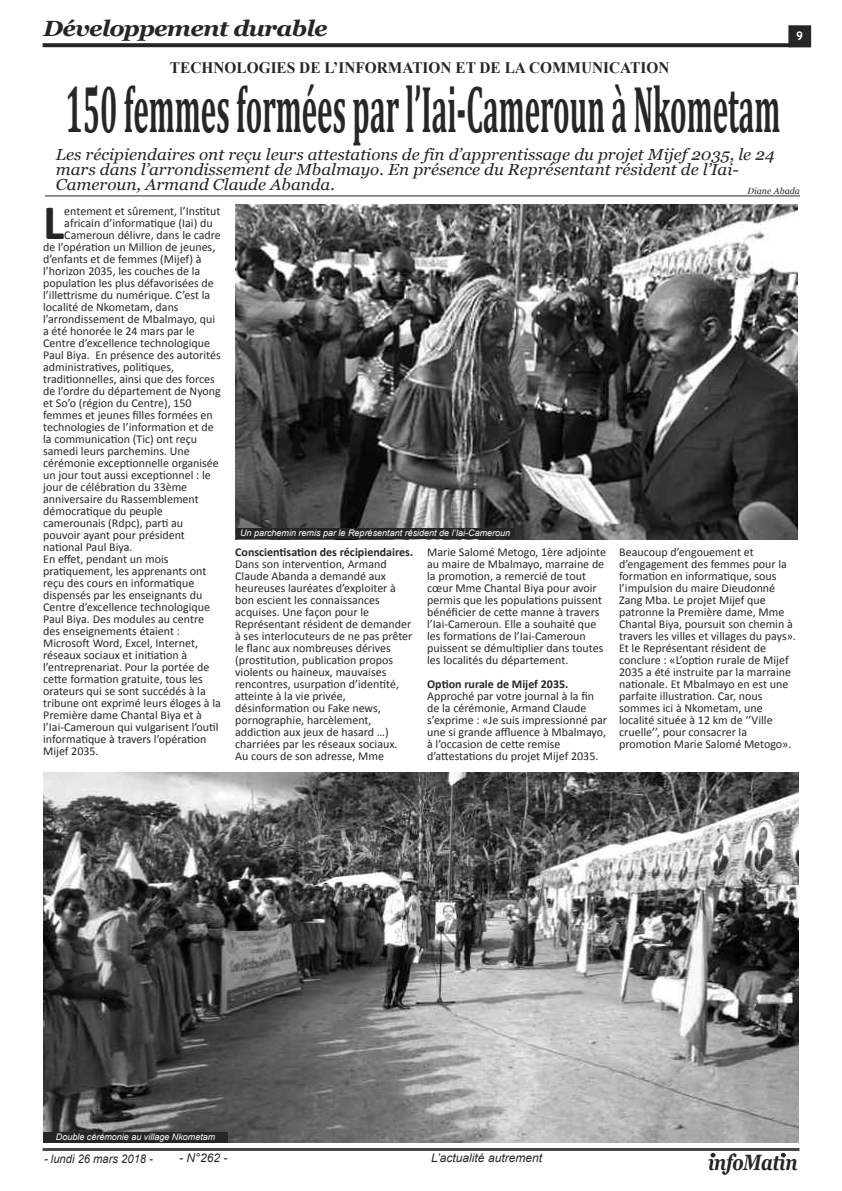
<style>
.page{position:relative;width:842px;height:1191px;background:#fff}
.page>*{position:absolute;margin:0;border:0;box-sizing:border-box;transform-origin:0 0}
.t1{font:700 66.2px "Cambria";color:#272627;scale:.44 1}
.t2{font:700 50px "Calibri";color:#272627}
.t3{font:italic 700 22.1px "Georgia";letter-spacing:-.025em;color:#272627;scale:.8 1}
.t4{font:italic 700 22px "Georgia";letter-spacing:-.035em;color:#272627;scale:1.1 1}
.t5{font:italic 16px/15px "Georgia";color:#272627;scale:1.06 1}
.t6{font:700 16px "Times New Roman";color:#272627;scale:.96 1}
.t7{font:12px/12px "Calibri";color:#272627}
.t8{font:700 12px "Calibri";color:#272627}
.t9{font:italic 12px "Arial";color:#272627}
.t10{font:italic 12px "Arial";color:#272627;scale:.93 1}
.t11{font:700 12px "Trebuchet MS";color:#fff}
.t12{font:italic 9px "Arial";color:#fff}
.t13{font:italic 9px "Georgia";letter-spacing:.015em;color:#272627}
</style>
<div class="page">
<svg style="left:43px;top:43px;width:746px;height:4px;background:#313031"></svg>
<svg style="left:711px;top:1152px;width:4px;height:5px"></svg>
<svg style="left:781px;top:1152px;width:5px;height:5px"></svg>
<div style="left:789px;top:26px;width:21px;height:21px;background:#272627"></div>
<div style="left:789px;top:26px;width:22px;height:21px;border:1px solid #272627"></div>
<hr style="left:43px;top:1148px;width:756px;height:3px;background:#484747">
<img style="left:235px;top:205px;width:562px;height:335px">
<img style="left:43px;top:773px;width:756px;height:369px">
<hr style="left:45px;top:196px;width:755px;height:1px;background:#272627">
<div style="left:44px;top:1132px;width:184px;height:10px;background:#272627"></div>
<div style="left:236px;top:528px;width:278px;height:10px;background:#272627"></div>
<h3 class="t4" style="left:43px;top:16px;width:260px">Développement durable</h3>
<p class="t11" style="left:796px;top:28px;width:9px">9</p>
<h3 class="t6" style="left:170px;top:59px;width:522px">TECHNOLOGIES DE L’INFORMATION ET DE LA COMMUNICATION</h3>
<h1 class="t1" style="left:66px;top:69px;width:1626px">150 femmes formées par l’Iai-Cameroun à Nkometam</h1>
<h3 class="t5" style="left:56px;top:147px;width:679px">Les récipiendaires ont reçu leurs attestations de fin d’apprentissage du projet Mijef 2035, le 24 mars dans l’arrondissement de Mbalmayo. En présence du Représentant résident de l’Iai-<br>Cameroun, Armand Claude Abanda.</h3>
<p class="t13" style="left:747px;top:186px;width:54px">Diane Abada</p>
<h2 class="t2" style="left:43px;top:201px;width:23px">L</h2>
<p class="t7" style="left:64px;top:205px;width:158px">entement et sûrement, l’Institut</p>
<p class="t7" style="left:64px;top:217px;width:150px">africain d’informatique (Iai) du</p>
<p class="t7" style="left:64px;top:229px;width:158px">Cameroun délivre, dans le cadre</p>
<p class="t7" style="left:43px;top:241px;width:174px">de l’opération un Million de jeunes,</p>
<p class="t7" style="left:43px;top:253px;width:160px">d’enfants et de femmes (Mijef) à</p>
<p class="t7" style="left:43px;top:265px;width:159px">l’horizon 2035, les couches de la</p>
<p class="t7" style="left:43px;top:277px;width:172px">population les plus défavorisées de</p>
<p class="t7" style="left:43px;top:289px;width:169px">l’illettrisme du numérique. C’est la</p>
<p class="t7" style="left:43px;top:301px;width:137px">localité de Nkometam, dans</p>
<p class="t7" style="left:43px;top:313px;width:173px">l’arrondissement de Mbalmayo, qui</p>
<p class="t7" style="left:43px;top:325px;width:153px">a été honorée le 24 mars par le</p>
<p class="t7" style="left:43px;top:337px;width:168px">Centre d’excellence technologique</p>
<p class="t7" style="left:43px;top:349px;width:179px">Paul Biya. En présence des autorités</p>
<p class="t7" style="left:43px;top:361px;width:133px">administratives, politiques,</p>
<p class="t7" style="left:43px;top:373px;width:173px">traditionnelles, ainsi que des forces</p>
<p class="t7" style="left:43px;top:385px;width:179px">de l’ordre du département de Nyong</p>
<p class="t7" style="left:43px;top:397px;width:150px">et So’o (région du Centre), 150</p>
<p class="t7" style="left:43px;top:409px;width:171px">femmes et jeunes filles formées en</p>
<p class="t7" style="left:43px;top:421px;width:172px">technologies de l’information et de</p>
<p class="t7" style="left:43px;top:433px;width:155px">la communication (Tic) ont reçu</p>
<p class="t7" style="left:43px;top:445px;width:148px">samedi leurs parchemins. Une</p>
<p class="t7" style="left:43px;top:457px;width:177px">cérémonie exceptionnelle organisée</p>
<p class="t7" style="left:43px;top:469px;width:169px">un jour tout aussi exceptionnel : le</p>
<p class="t7" style="left:43px;top:481px;width:146px">jour de célébration du 33ème</p>
<p class="t7" style="left:43px;top:493px;width:157px">anniversaire du Rassemblement</p>
<p class="t7" style="left:43px;top:505px;width:121px">démocratique du peuple</p>
<p class="t7" style="left:43px;top:517px;width:141px">camerounais (Rdpc), parti au</p>
<p class="t7" style="left:43px;top:529px;width:143px">pouvoir ayant pour président</p>
<p class="t7" style="left:43px;top:541px;width:91px">national Paul Biya.</p>
<p class="t7" style="left:43px;top:553px;width:127px">En effet, pendant un mois</p>
<p class="t7" style="left:43px;top:565px;width:165px">pratiquement, les apprenants ont</p>
<p class="t7" style="left:43px;top:577px;width:153px">reçu des cours en informatique</p>
<p class="t7" style="left:43px;top:589px;width:161px">dispensés par les enseignants du</p>
<p class="t7" style="left:43px;top:601px;width:168px">Centre d’excellence technologique</p>
<p class="t7" style="left:43px;top:613px;width:162px">Paul Biya. Des modules au centre</p>
<p class="t7" style="left:43px;top:625px;width:138px">des enseignements étaient :</p>
<p class="t7" style="left:43px;top:637px;width:156px">Microsoft Word, Excel, Internet,</p>
<p class="t7" style="left:43px;top:649px;width:145px">réseaux sociaux et initiation à</p>
<p class="t7" style="left:43px;top:661px;width:168px">l’entreprenariat. Pour la portée de</p>
<p class="t7" style="left:43px;top:673px;width:161px">cette formation gratuite, tous les</p>
<p class="t7" style="left:43px;top:685px;width:164px">orateurs qui se sont succédés à la</p>
<p class="t7" style="left:43px;top:697px;width:179px">tribune ont exprimé leurs éloges à la</p>
<p class="t7" style="left:43px;top:709px;width:160px">Première dame Chantal Biya et à</p>
<p class="t7" style="left:43px;top:721px;width:177px">l’Iai-Cameroun qui vulgarisent l’outil</p>
<p class="t7" style="left:43px;top:733px;width:165px">informatique à travers l’opération</p>
<p class="t7" style="left:43px;top:745px;width:57px">Mijef 2035.</p>
<p class="t12" style="left:240px;top:527px;width:272px">Un parchemin remis par le Représentant résident de l’Iai-Cameroun</p>
<p class="t8" style="left:235px;top:547px;width:180px">Conscientisation des récipiendaires.</p>
<p class="t7" style="left:235px;top:559px;width:179px">Dans son intervention, Armand<br>Claude Abanda a demandé aux heureuses lauréates d’exploiter à bon escient les connaissances acquises. Une façon pour le<br>Représentant résident de demander à ses interlocuteurs de ne pas prêter le flanc aux nombreuses dérives (prostitution, publication propos violents ou haineux, mauvaises rencontres, usurpation d’identité, atteinte à la vie privée, désinformation ou Fake news, pornographie, harcèlement, addiction aux jeux de hasard …) charriées par les réseaux sociaux.<br>Au cours de son adresse, Mme</p>
<p class="t7" style="left:427px;top:547px;width:180px">Marie Salomé Metogo, 1ère adjointe au maire de Mbalmayo, marraine de la promotion, a remercié de tout cœur Mme Chantal Biya pour avoir permis que les populations puissent bénéficier de cette manne à travers l’Iai-Cameroun. Elle a souhaité que les formations de l’Iai-Cameroun puissent se démultiplier dans toutes les localités du département.</p>
<p class="t8" style="left:427px;top:679px;width:143px">Option rurale de Mijef 2035.</p>
<p class="t7" style="left:427px;top:691px;width:181px">Approché par votre journal à la fin de la cérémonie, Armand Claude s’exprime : «Je suis impressionné par une si grande affluence à Mbalmayo, à l’occasion de cette remise d’attestations du projet Mijef 2035.</p>
<p class="t7" style="left:619px;top:547px;width:178px">Beaucoup d’engouement et d’engagement des femmes pour la formation en informatique, sous l’impulsion du maire Dieudonné<br>Zang Mba. Le projet Mijef que patronne la Première dame, Mme<br>Chantal Biya, poursuit son chemin à travers les villes et villages du pays».<br>Et le Représentant résident de conclure : «L’option rurale de Mijef<br>2035 a été instruite par la marraine nationale. Et Mbalmayo en est une parfaite illustration. Car, nous sommes ici à Nkometam, une localité située à 12 km de ‘’Ville cruelle’’, pour consacrer la promotion Marie Salomé Metogo».</p>
<p class="t12" style="left:56px;top:1131px;width:161px">Double cérémonie au village Nkometam</p>
<p class="t10" style="left:44px;top:1151px;width:119px">- lundi 26 mars 2018 -</p>
<p class="t9" style="left:179px;top:1151px;width:50px">- N°262 -</p>
<p class="t9" style="left:431px;top:1151px;width:112px">L’actualité autrement</p>
<h3 class="t3" style="left:708px;top:1149px;width:113px">infoMatin</h3>
</div>
